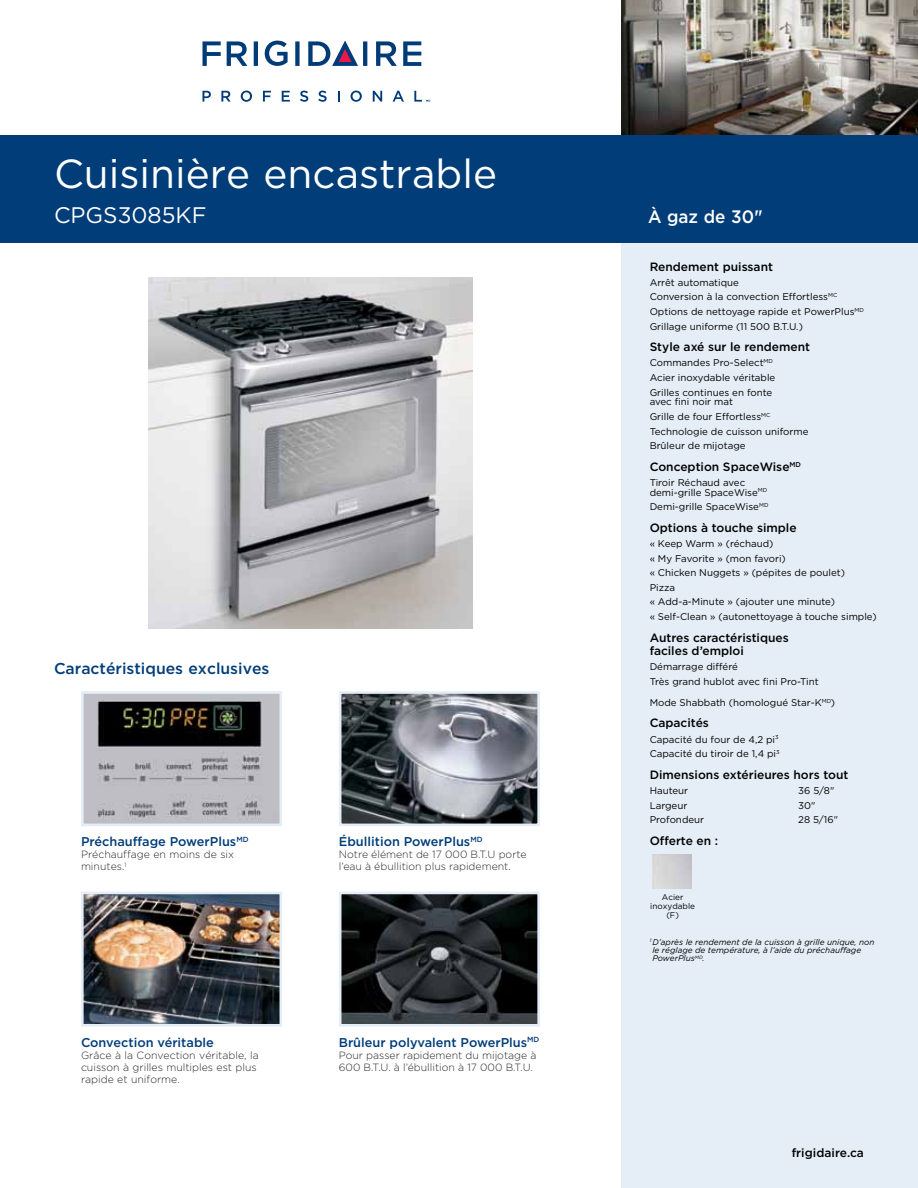
<style>
.page{position:relative;width:918px;height:1188px;background:#fff}
.page>*{position:absolute;margin:0;border:0;box-sizing:border-box;transform-origin:0 0}
.t1{font:40.5px "Gotham";color:#fff}
.t2{font:22.5px "Gotham";color:#fff}
.t3{font:500 18px "Gotham";color:#fff;scale:.95 1}
.t4{font:500 15.75px "Gotham";color:#003d79}
.t5{font:500 12.75px "Gotham";color:#003d79}
.t6{font:500 12px/13.5px "Gotham";color:#000}
.t7{font:300 10.5px/12px "Gotham";color:#292829}
.t8{font:9.75px/14.5px "Gotham";color:#000}
.t9{font:italic 8.25px/8.2px "Gotham";color:#000}
.t10{font:8.25px/9px "Gotham";color:#000;text-align:center}
</style>
<div class="page">
<div style="left:621px;top:0;width:297px;height:1188px;background:#e5eef7"></div>
<img style="left:621px;top:0;width:297px;height:135px">
<div style="left:0;top:135px;width:918px;height:108px;background:#003d79"></div>
<img style="left:148px;top:277px;width:324px;height:351px">
<img style="left:85px;top:695px;width:193px;height:127px">
<div style="left:81px;top:691px;width:201px;height:135px;border:3px solid #e5eef7"></div>
<img style="left:85px;top:896px;width:193px;height:127px">
<div style="left:81px;top:892px;width:201px;height:135px;border:3px solid #e5eef7"></div>
<img style="left:343px;top:695px;width:193px;height:127px">
<div style="left:339px;top:691px;width:201px;height:135px;border:3px solid #e5eef7"></div>
<img style="left:343px;top:896px;width:193px;height:127px">
<div style="left:339px;top:892px;width:201px;height:135px;border:3px solid #e5eef7"></div>
<svg style="left:203px;top:91px;width:8px;height:11px"></svg>
<svg style="left:221px;top:91px;width:10px;height:11px"></svg>
<svg style="left:241px;top:91px;width:11px;height:11px"></svg>
<svg style="left:263px;top:91px;width:8px;height:11px"></svg>
<svg style="left:282px;top:91px;width:8px;height:11px"></svg>
<svg style="left:300px;top:91px;width:8px;height:11px"></svg>
<svg style="left:318px;top:91px;width:9px;height:11px"></svg>
<svg style="left:338px;top:91px;width:2px;height:11px"></svg>
<svg style="left:351px;top:91px;width:11px;height:11px"></svg>
<svg style="left:373px;top:91px;width:9px;height:11px"></svg>
<svg style="left:393px;top:91px;width:11px;height:11px"></svg>
<svg style="left:265px;top:41px;width:23px;height:25px"></svg>
<svg style="left:403px;top:41px;width:18px;height:25px"></svg>
<svg style="left:202px;top:41px;width:19px;height:25px"></svg>
<svg style="left:227px;top:41px;width:20px;height:25px"></svg>
<svg style="left:254px;top:41px;width:4px;height:25px"></svg>
<svg style="left:295px;top:41px;width:5px;height:25px"></svg>
<svg style="left:376px;top:41px;width:21px;height:25px"></svg>
<svg style="left:308px;top:40px;width:59px;height:26px"></svg>
<svg style="left:414px;top:91px;width:16px;height:11px"></svg>
<h1 class="t1" style="left:54px;top:147px;width:445px">Cuisinière encastrable</h1>
<h2 class="t2" style="left:54px;top:201px;width:154px">CPGS3085KF</h2>
<h3 class="t4" style="left:54px;top:659px;width:217px">Caractéristiques exclusives</h3>
<h3 class="t5" style="left:81px;top:834px;width:169px">Préchauffage PowerPlus<sup>MD</sup></h3>
<p class="t7" style="left:81px;top:848px;width:155px">Préchauffage en moins de six minutes.<sup>1</sup></p>
<h3 class="t5" style="left:81px;top:1034px;width:134px">Convection véritable</h3>
<p class="t7" style="left:81px;top:1049px;width:179px">Grâce à la Convection véritable, la cuisson à grilles multiples est plus rapide et uniforme.</p>
<h3 class="t5" style="left:339px;top:834px;width:145px">Ébullition PowerPlus<sup>MD</sup></h3>
<p class="t7" style="left:339px;top:848px;width:189px">Notre élément de 17 000 B.T.U porte l’eau à ébullition plus rapidement.</p>
<h3 class="t5" style="left:339px;top:1034px;width:202px">Brûleur polyvalent PowerPlus<sup>MD</sup></h3>
<p class="t7" style="left:339px;top:1049px;width:199px">Pour passer rapidement du mijotage à<br>600 B.T.U. à l’ébullition à 17 000 B.T.U.</p>
<h3 class="t3" style="left:648px;top:206px;width:122px">À gaz de 30"</h3>
<p class="t6" style="left:650px;top:260px;width:125px">Rendement puissant</p>
<p class="t8" style="left:650px;top:275px;width:216px">Arrêt automatique<br>Conversion à la convection Effortless<sup>MC </sup>Options de nettoyage rapide et PowerPlus<sup>MD </sup>Grillage uniforme (11 500 B.T.U.)</p>
<p class="t6" style="left:650px;top:340px;width:162px">Style axé sur le rendement</p>
<p class="t8" style="left:650px;top:355px;width:127px">Commandes Pro-Select<sup>MD<br></sup>Acier inoxydable véritable<br>Grilles continues en fonte</p>
<p class="t8" style="left:650px;top:394px;width:160px">avec fini noir mat<br>Grille de four Effortless<sup>MC<br></sup>Technologie de cuisson uniforme<br>Brûleur de mijotage</p>
<p class="t6" style="left:650px;top:460px;width:153px">Conception SpaceWise<sup>MD</sup></p>
<p class="t8" style="left:650px;top:477px;width:119px;line-height:9.8px">Tiroir Réchaud avec demi-grille SpaceWise<sup>MD</sup></p>
<p class="t8" style="left:650px;top:499px;width:120px">Demi-grille SpaceWise<sup>MD</sup></p>
<p class="t6" style="left:650px;top:521px;width:148px">Options à touche simple</p>
<p class="t8" style="left:650px;top:536px;width:229px">« Keep Warm » (réchaud)<br>« My Favorite » (mon favori)<br>« Chicken Nuggets » (pépites de poulet)<br>Pizza<br>« Add-a-Minute » (ajouter une minute)<br>« Self-Clean » (autonettoyage à touche simple)</p>
<p class="t6" style="left:650px;top:631px;width:141px">Autres caractéristiques faciles d’emploi</p>
<p class="t8" style="left:650px;top:659px;width:171px">Démarrage différé<br>Très grand hublot avec fini Pro-Tint</p>
<p class="t8" style="left:650px;top:695px;width:187px">Mode Shabbath (homologué Star-K<sup>MD</sup>)</p>
<p class="t6" style="left:650px;top:716px;width:61px">Capacités</p>
<p class="t8" style="left:650px;top:732px;width:131px">Capacité du four de 4,2 pi<sup>3<br></sup>Capacité du tiroir de 1,4 pi<sup>3</sup></p>
<p class="t6" style="left:650px;top:768px;width:200px">Dimensions extérieures hors tout</p>
<p class="t8" style="left:650px;top:783px;width:40px">Hauteur</p>
<p class="t8" style="left:798px;top:783px;width:38px">36 5/8"</p>
<p class="t8" style="left:650px;top:798px;width:39px">Largeur</p>
<p class="t8" style="left:798px;top:798px;width:19px">30"</p>
<p class="t8" style="left:650px;top:812px;width:56px">Profondeur</p>
<p class="t8" style="left:798px;top:812px;width:41px">28 5/16"</p>
<p class="t6" style="left:650px;top:834px;width:70px">Offerte en :</p>
<p class="t10" style="left:650px;top:892px;width:46px">Acier inoxydable (F)</p>
<p class="t9" style="left:652px;top:938px;width:224px;text-indent:-3px"><sup>1</sup> D’après le rendement de la cuisson à grille unique, non le réglage de température, à l’aide du préchauffage<br>PowerPlus<sup>MD</sup>.</p>
<p class="t6" style="left:792px;top:1146px;width:74px">frigidaire.ca</p>
</div>
